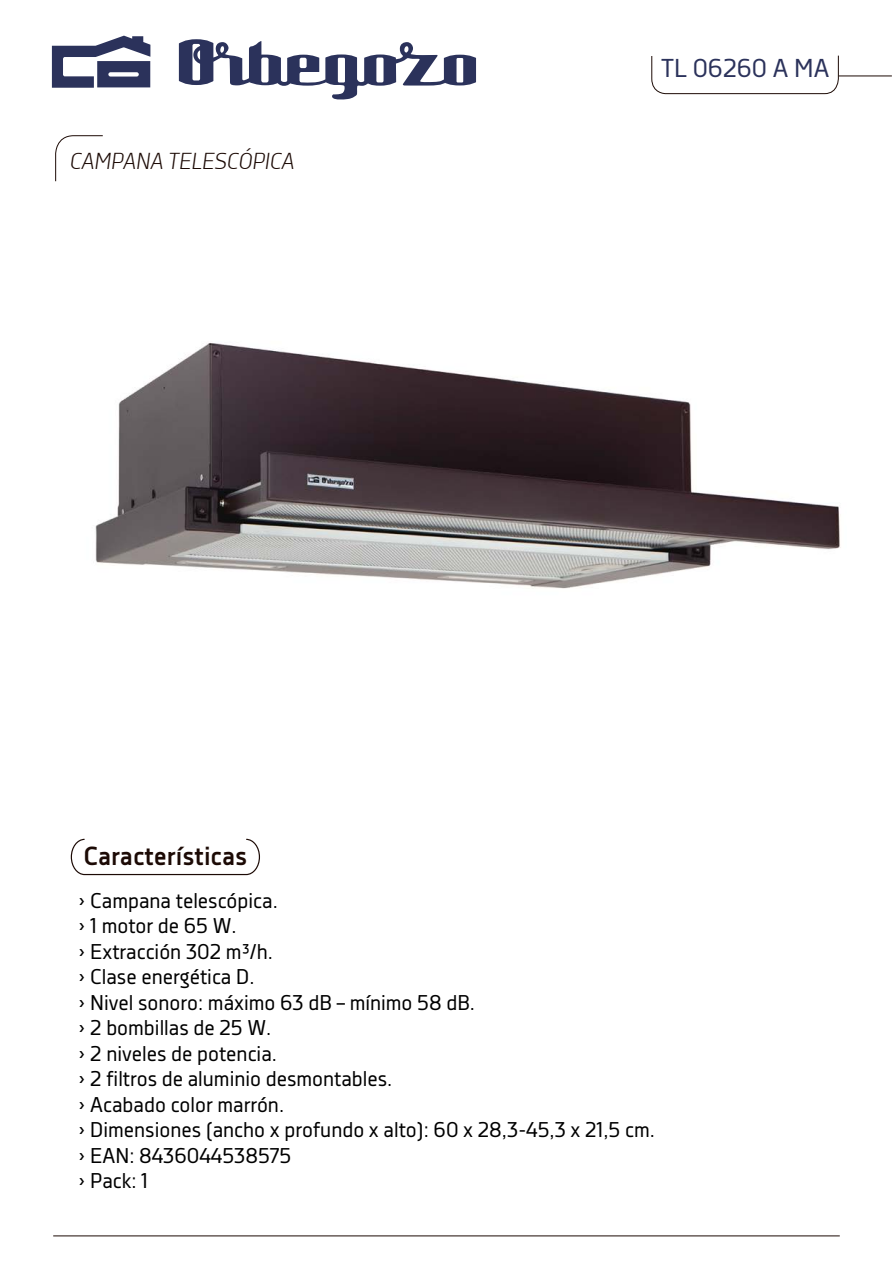
<style>
.page{position:relative;width:893px;height:1263px;background:#fff}
.page>*{position:absolute;margin:0;border:0;box-sizing:border-box;transform-origin:0 0}
.t1{font:700 25.95px "Decima Nova";color:#1c0a05}
.t2{font:25.65px "Decima Nova";color:#2b325b}
.t3{font:italic 300 22.5px "Decima Nova";color:#1c0a05}
.t4{font:21.3px/25.5px "Decima Nova";color:#000}
</style>
<div class="page">
<img style="left:95px;top:343px;width:746px;height:246px">
<hr style="left:53px;top:1235px;width:787px;height:1px;background:#1c0a05">
<hr style="left:839px;top:76px;width:53px;height:1px;background:#1c0a05">
<svg style="left:651px;top:55px;width:188px;height:39px"></svg>
<svg style="left:55px;top:135px;width:48px;height:47px"></svg>
<svg style="left:52px;top:36px;width:98px;height:52px"></svg>
<svg style="left:179px;top:39px;width:297px;height:61px"></svg>
<svg style="left:71px;top:839px;width:189px;height:36px"></svg>
<p class="t3" style="left:70px;top:148px;width:226px">CAMPANA TELESCÓPICA</p>
<p class="t2" style="left:661px;top:54px;width:170px">TL 06260 A MA</p>
<p class="t1" style="left:83px;top:841px;width:166px">Características</p>
<p class="t4" style="left:78px;top:887px;width:578px">› Campana telescópica.<br>› 1 motor de 65 W.<br>› Extracción 302 m³/h.<br>› Clase energética D.<br>› Nivel sonoro: máximo 63 dB – mínimo 58 dB.<br>› 2 bombillas de 25 W.<br>› 2 niveles de potencia.<br>› 2 filtros de aluminio desmontables.<br>› Acabado color marrón.<br>› Dimensiones (ancho x profundo x alto): 60 x 28,3-45,3 x 21,5 cm. › EAN: 8436044538575<br>› Pack: 1</p>
</div>
